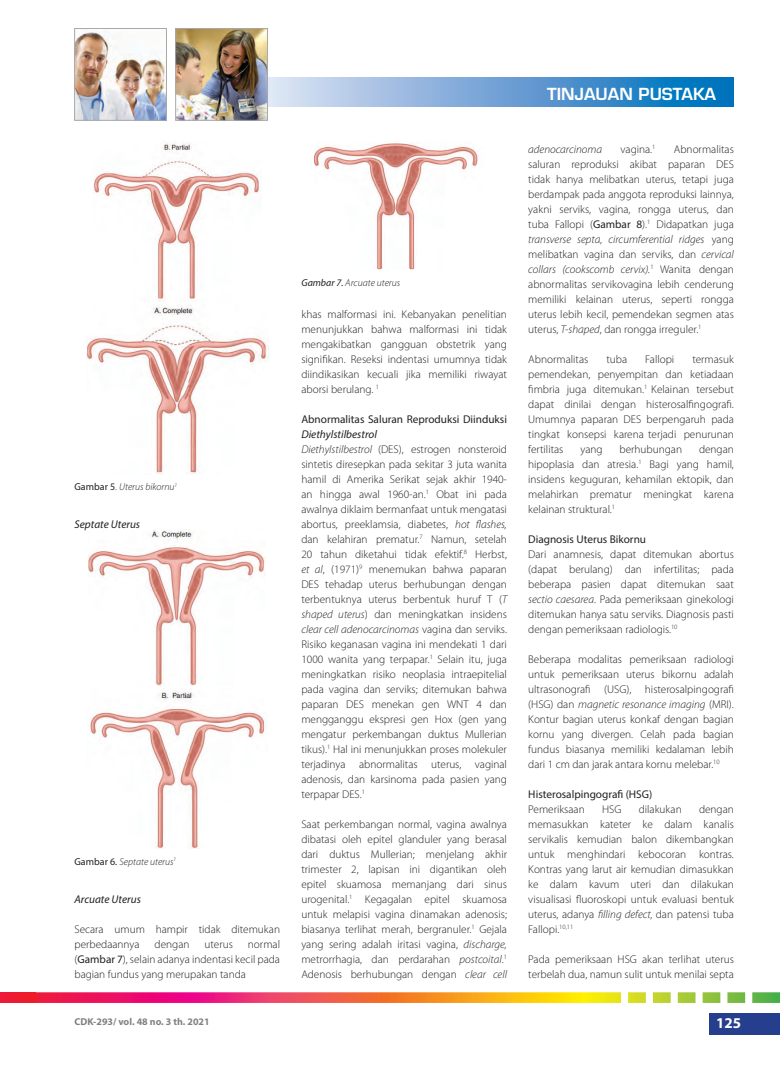
<style>
.page{position:relative;width:780px;height:1088px;background:#fff}
.page>*{position:absolute;margin:0;border:0;box-sizing:border-box;transform-origin:0 0}
.t1{font:600 16.25px "Eurostile LT Std";color:#fff}
.t2{font:700 15px "Myriad Pro";color:#fff}
.t3{font:300 11.25px/15px "Myriad Pro";color:#231f20;text-align:justify}
.t4{font:11.25px "Myriad Pro";color:#231f20}
.t5{font:italic 11.25px "Myriad Pro";color:#231f20}
.t6{font:italic 300 11.25px "Myriad Pro";color:#231f20}
.t7{font:italic 300 10px "Myriad Pro";color:#231f20}
.t8{font:700 10px "Myriad Pro";color:#808285}
.s1{font-weight:400;font-style:normal}
.s2{font-style:normal}
.s3{font-weight:400}
.s4{font-weight:400;font-style:italic}
.s5{font-style:italic}
</style>
<div class="page">
<svg style="left:268px;top:78px;width:465px;height:29px;background:#6ba4d5"></svg>
<img style="left:76px;top:30px;width:89px;height:88px">
<div style="left:74px;top:28px;width:93px;height:92px;border:1px solid #a8a9ad"></div>
<img style="left:177px;top:30px;width:89px;height:88px">
<div style="left:175px;top:28px;width:93px;height:92px;border:1px solid #a8a9ad"></div>
<div style="left:709px;top:1013px;width:71px;height:21px;background:#253f8e"></div>
<svg style="left:36px;top:992px;width:744px;height:11px;background:#e48050"></svg>
<div style="left:0;top:992px;width:36px;height:11px;background:#ee1a2f"></div>
<img style="left:93px;top:143px;width:166px;height:158px">
<img style="left:86px;top:305px;width:181px;height:170px">
<img style="left:89px;top:530px;width:177px;height:155px">
<img style="left:90px;top:690px;width:177px;height:158px">
<img style="left:315px;top:143px;width:163px;height:127px">
<p class="t7" style="left:74px;top:481px;width:104px"><span class="s1">Gambar 5</span><span class="s2">.</span> Uterus bikornu<sup>1</sup></p>
<p class="t5" style="left:74px;top:517px;width:67px">Septate Uterus</p>
<p class="t7" style="left:74px;top:855px;width:103px"><span class="s1">Gambar 6.</span> Septate uterus<sup>1</sup></p>
<p class="t5" style="left:74px;top:892px;width:68px">Arcuate Uterus</p>
<p class="t3" style="left:74px;top:922px;width:207px">Secara umum hampir tidak ditemukan perbedaannya</p>
<p class="t3" style="left:74px;top:937px;width:207px;text-indent:173px">normal (<span class="s3">Gambar 7</span>), selain adanya indentasi kecil pada bagian fundus yang merupakan tanda</p>
<p class="t3" style="left:155px;top:937px;width:36px">dengan</p>
<p class="t3" style="left:204px;top:937px;width:30px">uterus</p>
<p class="t7" style="left:301px;top:276px;width:100px"><span class="s3">Gambar 7.</span> Arcuate uterus</p>
<p class="t3" style="left:301px;top:307px;width:207px">khas malformasi ini. Kebanyakan penelitian menunjukkan bahwa malformasi ini tidak mengakibatkan gangguan obstetrik yang signifikan. Reseksi indentasi umumnya tidak diindikasikan kecuali jika memiliki riwayat aborsi berulang. <sup>1</sup></p>
<p class="t4" style="left:301px;top:412px;width:207px">Abnormalitas Saluran Reproduksi Diinduksi</p>
<p class="t3" style="left:301px;top:427px;width:207px;text-align:left"><span class="s4">Diethylstilbestrol<br></span><span class="s5">Diethylstilbestrol</span> (DES), estrogen nonsteroid sintetis diresepkan pada sekitar 3 juta wanita hamil di Amerika Serikat sejak akhir 1940- an hingga awal 1960-an.<sup>1</sup> Obat ini pada awalnya diklaim bermanfaat untuk mengatasi abortus, preeklamsia, diabetes, <span class="s5">hot flashes, </span>dan kelahiran prematur.<sup>7</sup> Namun, setelah 20 tahun diketahui tidak efektif.<sup>8</sup> Herbst, <span class="s5">et al</span>, (1971)<sup>9</sup> menemukan bahwa paparan DES tehadap uterus berhubungan dengan terbentuknya uterus berbentuk huruf T (<span class="s5">T shaped uterus</span>) dan meningkatkan insidens <span class="s5">clear cell adenocarcinomas</span> vagina dan serviks.<br>Risiko keganasan vagina ini mendekati 1 dari 1000 wanita yang terpapar.<sup>1</sup> Selain itu, juga meningkatkan risiko neoplasia intraepitelial pada vagina dan serviks; ditemukan bahwa paparan DES menekan gen WNT 4 dan mengganggu ekspresi gen Hox (gen yang mengatur perkembangan duktus Mullerian tikus).<sup>1</sup> Hal ini menunjukkan proses molekuler terjadinya abnormalitas uterus, vaginal adenosis, dan karsinoma pada pasien yang terpapar DES.<sup>1</sup></p>
<p class="t3" style="left:301px;top:817px;width:207px">Saat perkembangan normal, vagina awalnya dibatasi oleh epitel glanduler yang berasal dari duktus Mullerian; menjelang akhir trimester 2, lapisan ini digantikan oleh epitel skuamosa memanjang dari sinus urogenital.<sup>1</sup> Kegagalan epitel skuamosa untuk melapisi vagina dinamakan adenosis; biasanya terlihat merah, bergranuler.<sup>1</sup> Gejala yang sering adalah iritasi vagina, <span class="s5">discharge, </span>metrorrhagia, dan perdarahan <span class="s5">postcoital</span>.<sup>1<br></sup>Adenosis berhubungan dengan <span class="s5">clear cell</span></p>
<h1 class="t1" style="left:547px;top:84px;width:170px">TINJAUAN PUSTAKA</h1>
<p class="t6" style="left:528px;top:142px;width:75px">adenocarcinoma</p>
<p class="t3" style="left:620px;top:142px;width:36px">vagina.<sup>1</sup></p>
<p class="t3" style="left:528px;top:142px;width:207px;text-indent:145px">Abnormalitas saluran reproduksi akibat paparan DES tidak hanya melibatkan uterus, tetapi juga berdampak pada anggota reproduksi lainnya, yakni serviks, vagina, rongga uterus, dan tuba Fallopi (<span class="s3">Gambar 8</span>).<sup>1</sup> Didapatkan juga <span class="s5">transverse septa, circumferential ridges</span> yang melibatkan vagina dan serviks, dan <span class="s5">cervical collars (cookscomb cervix).</span><sup>1</sup> Wanita dengan abnormalitas servikovagina lebih cenderung memiliki kelainan uterus, seperti rongga uterus lebih kecil, pemendekan segmen atas uterus, <span class="s5">T-shaped</span>, dan rongga irreguler.<sup>1</sup></p>
<p class="t3" style="left:528px;top:352px;width:62px">Abnormalitas</p>
<p class="t3" style="left:606px;top:352px;width:22px">tuba</p>
<p class="t3" style="left:645px;top:352px;width:31px">Fallopi</p>
<p class="t3" style="left:528px;top:352px;width:207px;text-indent:164px">termasuk pemendekan, penyempitan dan ketiadaan fimbria juga ditemukan.<sup>1</sup> Kelainan tersebut dapat dinilai dengan histerosalfingografi.<br>Umumnya paparan DES berpengaruh pada tingkat konsepsi karena terjadi penurunan fertilitas</p>
<p class="t3" style="left:528px;top:442px;width:207px;text-indent:171px">dengan hipoplasia dan atresia.<sup>1</sup> Bagi yang hamil, insidens keguguran, kehamilan ektopik, dan melahirkan prematur meningkat karena kelainan struktural.<sup>1</sup></p>
<p class="t4" style="left:528px;top:532px;width:119px">Diagnosis Uterus Bikornu</p>
<p class="t3" style="left:528px;top:547px;width:207px">Dari anamnesis, dapat ditemukan abortus (dapat berulang) dan infertilitas; pada beberapa pasien dapat ditemukan saat <span class="s5">sectio caesarea</span>. Pada pemeriksaan ginekologi ditemukan hanya satu serviks. Diagnosis pasti dengan pemeriksaan radiologis.<sup>10</sup></p>
<p class="t3" style="left:528px;top:652px;width:207px">Beberapa modalitas pemeriksaan radiologi untuk pemeriksaan uterus bikornu adalah ultrasonografi (USG), histerosalpingografi (HSG) dan <span class="s5">magnetic resonance imaging</span> (MRI).<br>Kontur bagian uterus konkaf dengan bagian kornu yang divergen. Celah pada bagian fundus biasanya memiliki kedalaman lebih dari 1 cm dan jarak antara kornu melebar.<sup>10</sup></p>
<p class="t4" style="left:528px;top:787px;width:125px">Histerosalpingografi (HSG)</p>
<p class="t3" style="left:528px;top:802px;width:58px">Pemeriksaan</p>
<p class="t3" style="left:602px;top:802px;width:21px">HSG</p>
<p class="t3" style="left:638px;top:802px;width:44px">dilakukan</p>
<p class="t3" style="left:580px;top:442px;width:24px">yang</p>
<p class="t3" style="left:619px;top:442px;width:64px">berhubungan</p>
<p class="t3" style="left:528px;top:802px;width:207px;text-indent:171px">dengan memasukkan kateter ke dalam kanalis servikalis kemudian balon dikembangkan untuk menghindari kebocoran kontras.<br>Kontras yang larut air kemudian dimasukkan ke dalam kavum uteri dan dilakukan visualisasi fluoroskopi untuk evaluasi bentuk uterus, adanya <span class="s5">filling defect,</span> dan patensi tuba Fallopi.<sup>10,11</sup></p>
<p class="t3" style="left:528px;top:952px;width:207px">Pada pemeriksaan HSG akan terlihat uterus terbelah dua, namun sulit untuk menilai septa</p>
<p class="t8" style="left:74px;top:1015px;width:137px">CDK-293/ vol. 48 no. 3 th. 2021</p>
<h2 class="t2" style="left:716px;top:1013px;width:26px">125</h2>
</div>
